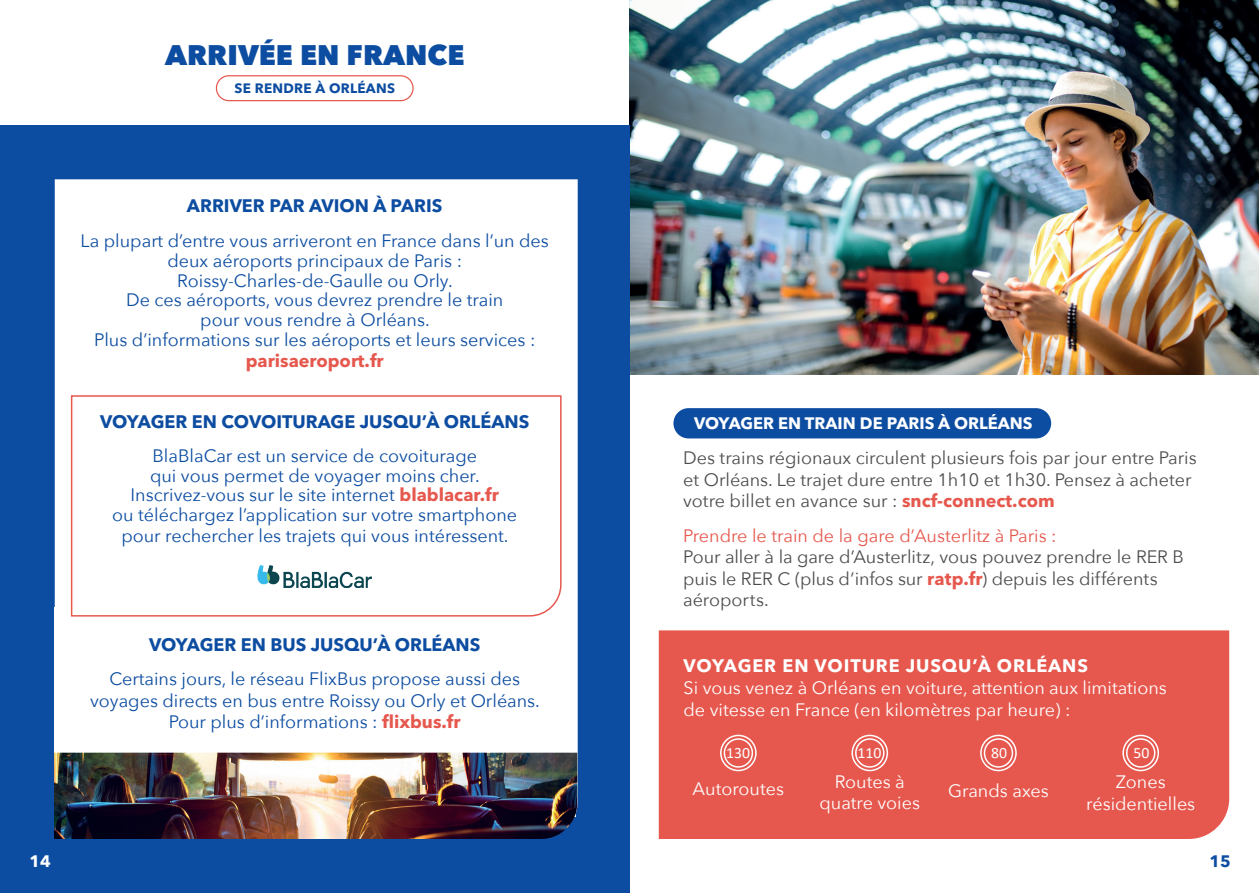
<style>
.page{position:relative;width:1259px;height:893px;background:#fff}
.page>*{position:absolute;margin:0;border:0;box-sizing:border-box;transform-origin:0 0}
.t1{font:800 28.35px "Avenir Next";color:#0d4da1}
.t2{font:18px/19.8px "Avenir Next";color:#0d4da1;text-align:center}
.t3{font:18px/21.6px "Avenir Next";color:#4b4c4d}
.t4{font:18px/21.8px "Avenir Next";color:#fff;text-align:center}
.t5{font:700 18px "Avenir Next LT Pro";color:#0d4da1}
.t6{font:18px "Avenir Next";color:#e6584e}
.t7{font:700 18px "Avenir Next LT Pro";letter-spacing:.05em;color:#fff}
.t8{font:700 18px "Avenir Next LT Pro";color:#e6584e}
.t9{font:700 16.5px "Avenir Next LT Pro";color:#fff}
.t10{font:700 16.5px "Avenir Next LT Pro";color:#0d4da1}
.t11{font:15.75px "Calibri";color:#fff}
.t12{font:700 13.5px "Avenir Next LT Pro";letter-spacing:.02em;color:#0d4da1}
.s1{font-family:"Avenir Next LT Pro";font-weight:700;color:#e6584e}
</style>
<div class="page">
<div style="left:216px;top:75px;width:198px;height:26px;border:1px solid #e6584e;border-radius:12px"></div>
<img style="left:629px;top:0;width:630px;height:374px">
<div style="left:0;top:125px;width:629px;height:768px;background:#0d4da1"></div>
<div style="left:673px;top:408px;width:378px;height:30px;background:#0d4da1;border-radius:15px"></div>
<div style="left:55px;top:179px;width:523px;height:629px;background:#fff"></div>
<div style="left:54px;top:607px;width:521px;height:209px;background:#fff"></div>
<img style="left:54px;top:753px;width:523px;height:86px">
<div style="left:659px;top:630px;width:570px;height:209px;background:#e6584e"></div>
<div style="left:720px;top:735px;width:36px;height:36px;border:2px solid #fff;border-radius:50%"></div>
<div style="left:723px;top:738px;width:30px;height:30px;border:2px solid #fff;border-radius:50%"></div>
<div style="left:851px;top:735px;width:37px;height:36px;border:2px solid #fff;border-radius:50%"></div>
<div style="left:855px;top:738px;width:29px;height:30px;border:2px solid #fff;border-radius:50%"></div>
<div style="left:980px;top:735px;width:36px;height:36px;border:2px solid #fff;border-radius:50%"></div>
<div style="left:983px;top:738px;width:30px;height:30px;border:2px solid #fff;border-radius:50%"></div>
<div style="left:1122px;top:735px;width:37px;height:36px;border:2px solid #fff;border-radius:50%"></div>
<div style="left:1126px;top:738px;width:29px;height:30px;border:2px solid #fff;border-radius:50%"></div>
<div style="left:70px;top:394px;width:492px;height:223px;background:#fff"></div>
<h1 class="t1" style="left:165px;top:37px;width:301px">ARRIVÉE EN FRANCE</h1>
<p class="t12" style="left:234px;top:80px;width:162px">SE RENDRE À ORLÉANS</p>
<p class="t5" style="left:187px;top:195px;width:257px">ARRIVER PAR AVION À PARIS</p>
<p class="t2" style="left:81px;top:230px;width:470px">La plupart d’entre vous arriveront en France dans l’un des deux aéroports principaux de Paris :<br>Roissy-Charles-de-Gaulle ou Orly.<br>De ces aéroports, vous devrez prendre le train<br>pour vous rendre à Orléans.<br>Plus d’informations sur les aéroports et leurs services :</p>
<p class="t8" style="left:246px;top:350px;width:139px">parisaeroport.fr</p>
<p class="t5" style="left:100px;top:411px;width:431px">VOYAGER EN COVOITURAGE JUSQU’À ORLÉANS</p>
<p class="t2" style="left:112px;top:445px;width:406px">BlaBlaCar est un service de covoiturage<br>qui vous permet de voyager moins cher.<br>Inscrivez-vous sur le site internet <span class="s1">blablacar.fr<br></span>ou téléchargez l’application sur votre smartphone pour rechercher les trajets qui vous intéressent.</p>
<p class="t5" style="left:149px;top:634px;width:333px">VOYAGER EN BUS JUSQU’À ORLÉANS</p>
<p class="t2" style="left:90px;top:667px;width:451px;line-height:21.6px">Certains jours, le réseau FlixBus propose aussi des voyages directs en bus entre Roissy ou Orly et Orléans.<br>Pour plus d’informations : <span class="s1">flixbus.fr</span></p>
<p class="t9" style="left:694px;top:413px;width:340px">VOYAGER EN TRAIN DE PARIS À ORLÉANS</p>
<p class="t3" style="left:683px;top:446px;width:515px">Des trains régionaux circulent plusieurs fois par jour entre Paris et Orléans. Le trajet dure entre 1h10 et 1h30. Pensez à acheter votre billet en avance sur : <span class="s1">sncf-connect.com</span></p>
<p class="t6" style="left:683px;top:520px;width:375px">Prendre le train de la gare d’Austerlitz à Paris :</p>
<p class="t3" style="left:683px;top:545px;width:502px">Pour aller à la gare d’Austerlitz, vous pouvez prendre le RER B puis le RER C (plus d’infos sur <span class="s1">ratp.fr</span>) depuis les différents aéroports.</p>
<p class="t7" style="left:683px;top:655px;width:406px">VOYAGER EN VOITURE JUSQU’À ORLÉANS</p>
<p class="t4" style="left:683px;top:676px;width:485px;text-align:left">Si vous venez à Orléans en voiture, attention aux limitations de vitesse en France (en kilomètres par heure) :</p>
<p class="t11" style="left:726px;top:741px;width:25px">130</p>
<p class="t11" style="left:857px;top:741px;width:25px">110</p>
<p class="t11" style="left:991px;top:741px;width:17px">80</p>
<p class="t11" style="left:1133px;top:741px;width:17px">50</p>
<p class="t4" style="left:692px;top:777px;width:93px">Autoroutes</p>
<p class="t4" style="left:819px;top:770px;width:102px">Routes à quatre voies</p>
<p class="t4" style="left:948px;top:779px;width:102px">Grands axes</p>
<p class="t4" style="left:1086px;top:770px;width:111px">Zones résidentielles</p>
<p class="t9" style="left:29px;top:851px;width:23px">14</p>
<p class="t10" style="left:1209px;top:851px;width:23px">15</p>
</div>
